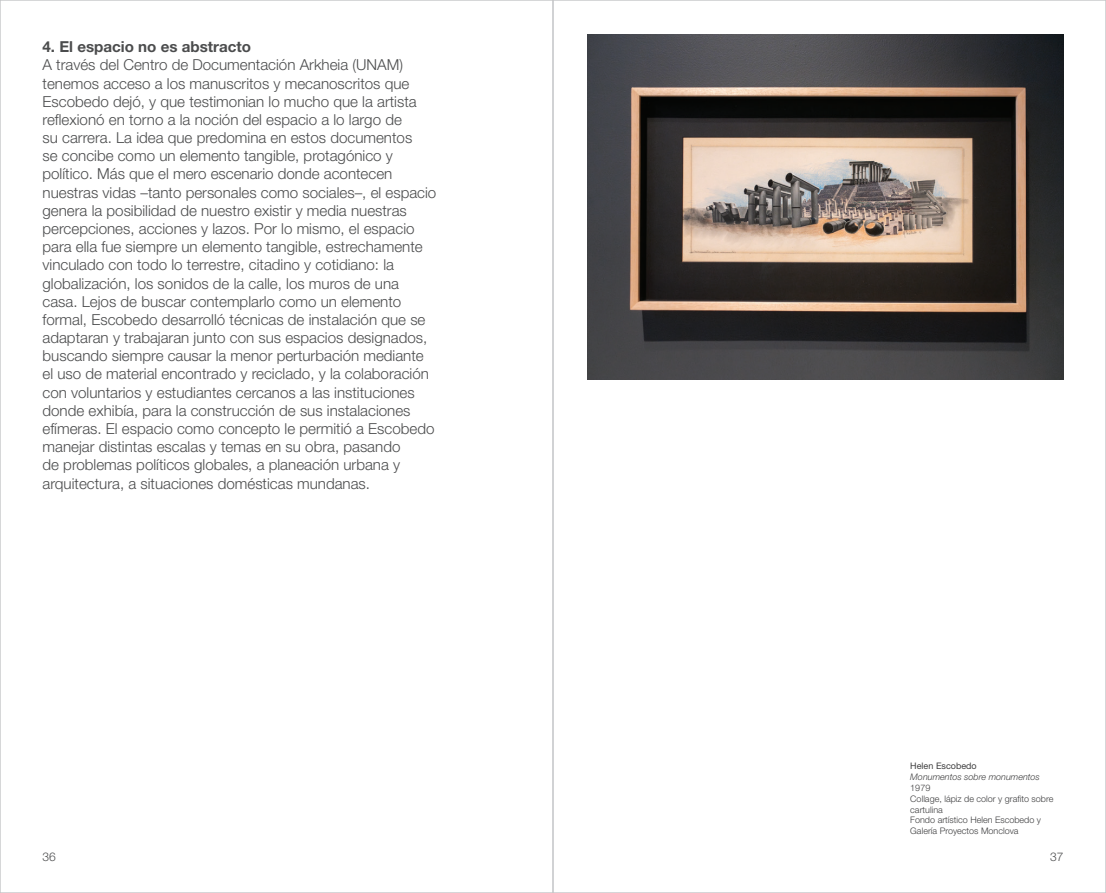
<style>
.page{position:relative;width:1106px;height:893px;background:#fff}
.page>*{position:absolute;margin:0;border:0;box-sizing:border-box;transform-origin:0 0}
.t1{font:300 15.15px/18.1px "Helvetica Neue LT Std";color:#4b4c4d}
.t2{font:700 15.15px "Helvetica Neue LT Std";color:#4b4c4d}
.t3{font:300 12px "Helvetica Neue LT Std";color:#4b4c4d}
.t4{font:300 9px/10.8px "Helvetica Neue LT Std";color:#3e3e3f}
.t5{font:italic 300 9px "Helvetica Neue LT Std";color:#3e3e3f}
.t6{font:9px "Helvetica Neue LT Std";color:#3e3e3f}
</style>
<div class="page">
<img style="left:587px;top:34px;width:476px;height:345px">
<p class="t2" style="left:43px;top:37px;width:210px">4. El espacio no es abstracto</p>
<p class="t1" style="left:43px;top:56px;width:395px">A través del Centro de Documentación Arkheia (UNAM) tenemos acceso a los manuscritos y mecanoscritos que Escobedo dejó, y que testimonian lo mucho que la artista reflexionó en torno a la noción del espacio a lo largo de<br>su carrera. La idea que predomina en estos documentos<br>se concibe como un elemento tangible, protagónico y político. Más que el mero escenario donde acontecen nuestras vidas –tanto personales como sociales–, el espacio genera la posibilidad de nuestro existir y media nuestras percepciones, acciones y lazos. Por lo mismo, el espacio para ella fue siempre un elemento tangible, estrechamente vinculado con todo lo terrestre, citadino y cotidiano: la globalización, los sonidos de la calle, los muros de una casa. Lejos de buscar contemplarlo como un elemento formal, Escobedo desarrolló técnicas de instalación que se adaptaran y trabajaran junto con sus espacios designados, buscando siempre causar la menor perturbación mediante el uso de material encontrado y reciclado, y la colaboración con voluntarios y estudiantes cercanos a las instituciones donde exhibía, para la construcción de sus instalaciones efímeras. El espacio como concepto le permitió a Escobedo manejar distintas escalas y temas en su obra, pasando<br>de problemas políticos globales, a planeación urbana y arquitectura, a situaciones domésticas mundanas.</p>
<p class="t6" style="left:910px;top:761px;width:68px">Helen Escobedo</p>
<p class="t5" style="left:910px;top:771px;width:131px">Monumentos sobre monumentos</p>
<p class="t4" style="left:910px;top:782px;width:145px">1979<br>Collage, lápiz de color y grafito sobre cartulina<br>Fondo artístico Helen Escobedo y<br>Galería Proyectos Monclova</p>
<p class="t3" style="left:43px;top:849px;width:15px">36</p>
<p class="t3" style="left:1050px;top:849px;width:15px">37</p>
</div>
